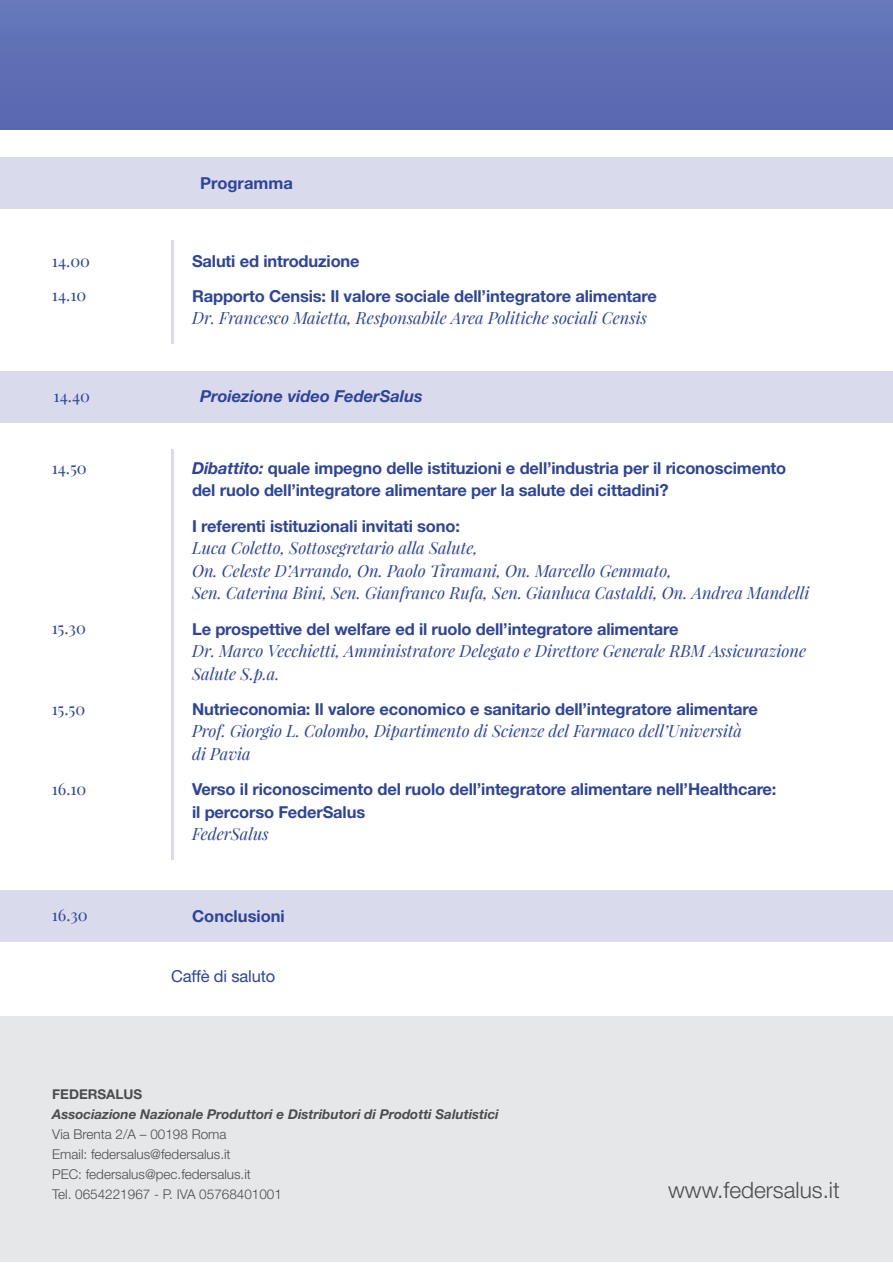
<style>
.page{position:relative;width:893px;height:1263px;background:#fff}
.page>*{position:absolute;margin:0;border:0;box-sizing:border-box;transform-origin:0 0}
.t1{font:300 22.65px "Helvetica Neue LT Std";color:#4b4c4d}
.Titolo_Convegno{font:italic 16.5px/22.5px "Playfair Display";color:#2d449a}
.Titolo_Convegno-2{font:700 16.5px/22.5px "Helvetica Neue LT Std";letter-spacing:-.01em;color:#2d449a}
.orario_00_00{font:16.5px "Playfair Display";color:#2d449a}
.orario_00_00-2{font:italic 700 16.5px "Helvetica Neue LT Std";color:#2d449a}
.orario_00_00-3{font:700 16.5px "Helvetica Neue LT Std";color:#2d449a}
.Titolo_Convegno-3{font:16.5px "Helvetica Neue LT Std";letter-spacing:-.01em;color:#2d449a}
.t2{font:300 13.5px "Helvetica Neue LT Std";color:#4b4c4d}
.t3{font:italic 700 13.5px/20.1px "Helvetica Neue LT Std";color:#4b4c4d}
.s1{font-family:"Helvetica Neue LT Std";font-weight:700;font-style:normal}
.s2{font-style:italic}
.s3{font-family:"Playfair Display";font-weight:400;font-style:italic}
.s4{font-style:normal}
</style>
<div class="page">
<img style="left:0;top:0;width:893px;height:129px">
<div style="left:0;top:1016px;width:893px;height:245px;background:#e6e7e9"></div>
<hr style="left:172px;top:449px;width:2px;height:410px;background:#dadaed">
<div style="left:1px;top:890px;width:892px;height:51px;background:#dadaed"></div>
<div style="left:1px;top:371px;width:892px;height:51px;background:#dadaed"></div>
<div style="left:1px;top:158px;width:892px;height:51px;background:#dadaed"></div>
<hr style="left:171px;top:240px;width:3px;height:103px;background:#dadaed">
<p class="orario_00_00-3" style="left:200px;top:173px;width:94px">Programma</p>
<p class="orario_00_00" style="left:52px;top:250px;width:40px">14.00</p>
<p class="Titolo_Convegno-2" style="left:192px;top:249px;width:169px">Saluti ed introduzione</p>
<p class="Titolo_Convegno" style="left:192px;top:284px;width:466px"><span class="s1">Rapporto Censis: Il valore sociale dell’integratore alimentare<br></span>Dr. Francesco Maietta, Responsabile Area Politiche sociali Censis</p>
<p class="orario_00_00" style="left:52px;top:284px;width:36px">14.10</p>
<p class="orario_00_00" style="left:54px;top:386px;width:38px">14.40</p>
<p class="orario_00_00-2" style="left:200px;top:386px;width:224px">Proiezione video FederSalus</p>
<p class="orario_00_00" style="left:52px;top:457px;width:37px">14.50</p>
<p class="Titolo_Convegno-2" style="left:192px;top:456px;width:596px"><span class="s2">Dibattito:</span> quale impegno delle istituzioni e dell’industria per il riconoscimento del ruolo dell’integratore alimentare per la salute dei cittadini?</p>
<p class="Titolo_Convegno-2" style="left:192px;top:514px;width:269px">I referenti istituzionali invitati sono:</p>
<p class="Titolo_Convegno" style="left:192px;top:536px;width:619px">Luca Coletto, Sottosegretario alla Salute,<br>On. Celeste D’Arrando, On. Paolo Tiramani, On. Marcello Gemmato,<br>Sen. Caterina Bini, Sen. Gianfranco Rufa, Sen. Gianluca Castaldi, On. Andrea Mandelli</p>
<p class="Titolo_Convegno" style="left:192px;top:617px;width:616px"><span class="s1">Le prospettive del welfare ed il ruolo dell’integratore alimentare<br></span>Dr. Marco Vecchietti, Amministratore Delegato e Direttore Generale RBM Assicurazione<br>Salute S.p.a.</p>
<p class="Titolo_Convegno" style="left:192px;top:697px;width:567px"><span class="s1">Nutrieconomia: Il valore economico e sanitario dell’integratore alimentare<br></span>Prof. Giorgio L. Colombo, Dipartimento di Scienze del Farmaco dell’Università di Pavia</p>
<p class="Titolo_Convegno-2" style="left:192px;top:777px;width:586px">Verso il riconoscimento del ruolo dell’integratore alimentare nell’Healthcare: il percorso FederSalus<br><span class="s3">FederSalus</span></p>
<p class="orario_00_00" style="left:52px;top:618px;width:36px">15.30</p>
<p class="orario_00_00" style="left:52px;top:699px;width:35px">15.50</p>
<p class="orario_00_00" style="left:52px;top:778px;width:36px">16.10</p>
<p class="orario_00_00" style="left:52px;top:905px;width:38px">16.30</p>
<p class="orario_00_00-3" style="left:192px;top:905px;width:94px">Conclusioni</p>
<p class="Titolo_Convegno-3" style="left:171px;top:966px;width:106px">Caffè di saluto</p>
<p class="t3" style="left:52px;top:1083px;width:448px"><span class="s4">FEDERSALUS<br></span>Associazione Nazionale Produttori e Distributori di Prodotti Salutistici</p>
<p class="t2" style="left:52px;top:1126px;width:176px">Via Brenta 2/A – 00198 Roma</p>
<p class="t2" style="left:52px;top:1146px;width:180px">Email: federsalus@federsalus.it</p>
<p class="t2" style="left:52px;top:1166px;width:200px">PEC: federsalus@pec.federsalus.it</p>
<p class="t2" style="left:52px;top:1186px;width:231px">Tel. 0654221967 - P. IVA 05768401001</p>
<p class="t1" style="left:668px;top:1176px;width:173px">www.federsalus.it</p>
</div>
